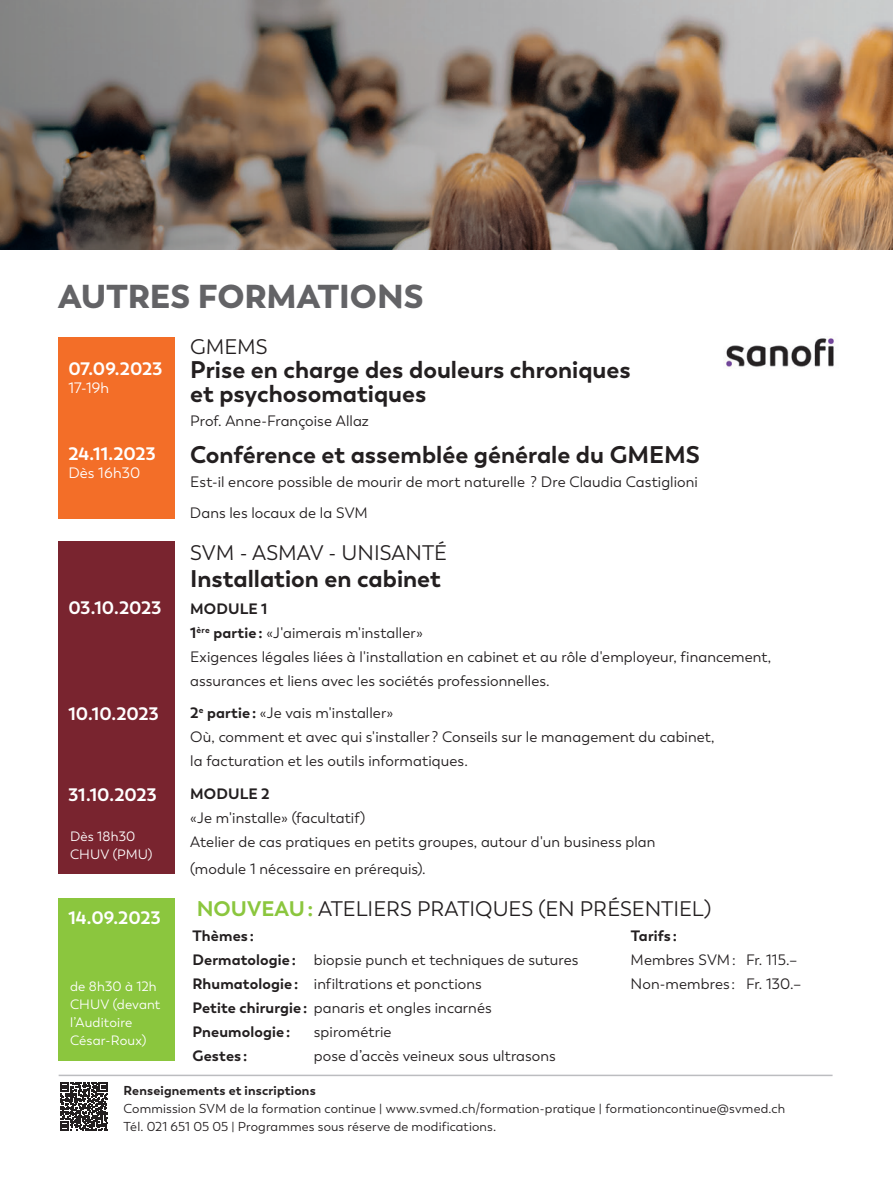
<style>
.page{position:relative;width:893px;height:1191px;background:#fff}
.page>*{position:absolute;margin:0;border:0;box-sizing:border-box;transform-origin:0 0}
.t1{font:900 33px "Trenda";color:#636366}
.t2{font:700 24px/24px "Trenda";color:#231f20}
.t3{font:21px "Trenda";color:#231f20}
.t4{font:700 18px "Trenda";letter-spacing:-.005em;color:#fff}
.t5{font:15px/24px "Trenda";letter-spacing:.005em;color:#231f20}
.t6{font:700 15px "Trenda";letter-spacing:.005em;color:#231f20}
.t7{font:15px "Trenda";letter-spacing:.005em;color:#fff}
.t8{font:13.5px/18px "Trenda";letter-spacing:.01em;color:#fff}
.t9{font:12.9px/18px "Trenda";letter-spacing:.015em;color:#231f20}
.t10{font:700 12.9px "Trenda";letter-spacing:.015em;color:#231f20}
.s1{font-weight:700}
.s2{font-weight:700;color:#8bc63e}
.s3{font-size:13.5px}
</style>
<div class="page">
<img style="left:0;top:0;width:893px;height:250px">
<svg style="left:60px;top:1082px;width:48px;height:48px"></svg>
<hr style="left:59px;top:1074px;width:773px;height:2px;background:#bcbdc0">
<img style="left:726px;top:338px;width:108px;height:29px">
<div style="left:58px;top:541px;width:116px;height:333px;background:#79242f"></div>
<div style="left:58px;top:898px;width:116px;height:163px;background:#8bc63e"></div>
<div style="left:58px;top:337px;width:117px;height:182px;background:#f36e28"></div>
<h1 class="t1" style="left:58px;top:275px;width:367px">AUTRES FORMATIONS</h1>
<p class="t4" style="left:68px;top:358px;width:95px">07.09.2023</p>
<p class="t7" style="left:68px;top:379px;width:42px">17-19h</p>
<p class="t4" style="left:68px;top:443px;width:89px">24.11.2023</p>
<p class="t7" style="left:68px;top:464px;width:73px">Dès 16h30</p>
<p class="t4" style="left:68px;top:596px;width:95px">03.10.2023</p>
<p class="t4" style="left:68px;top:703px;width:92px">10.10.2023</p>
<p class="t4" style="left:68px;top:784px;width:90px">31.10.2023</p>
<p class="t8" style="left:70px;top:827px;width:84px">Dès 18h30<br>CHUV (PMU)</p>
<p class="t4" style="left:68px;top:906px;width:94px">14.09.2023</p>
<p class="t8" style="left:70px;top:977px;width:92px">de 8h30 à 12h<br>CHUV (devant l’Auditoire<br>César-Roux)</p>
<h3 class="t3" style="left:190px;top:334px;width:79px">GMEMS</h3>
<h2 class="t2" style="left:190px;top:358px;width:442px">Prise en charge des douleurs chroniques et psychosomatiques</h2>
<p class="t5" style="left:190px;top:409px;width:180px">Prof. Anne-Françoise Allaz</p>
<h2 class="t2" style="left:190px;top:443px;width:511px">Conférence et assemblée générale du GMEMS</h2>
<p class="t5" style="left:190px;top:470px;width:509px">Est-il encore possible de mourir de mort naturelle ? Dre Claudia Castiglioni</p>
<p class="t5" style="left:190px;top:501px;width:179px">Dans les locaux de la SVM</p>
<h3 class="t3" style="left:190px;top:540px;width:258px">SVM - ASMAV - UNISANTÉ</h3>
<h2 class="t2" style="left:190px;top:566px;width:252px">Installation en cabinet</h2>
<p class="t5" style="left:190px;top:597px;width:582px"><span class="s1">MODULE 1<br>1</span><sup>ère</sup> <span class="s1">partie:</span> «J'aimerais m'installer»<br>Exigences légales liées à l'installation en cabinet et au rôle d'employeur, financement, assurances et liens avec les sociétés professionnelles.</p>
<p class="t5" style="left:190px;top:701px;width:526px"><span class="s1">2</span><sup>e</sup> <span class="s1">partie:</span> «Je vais m'installer»<br>Où, comment et avec qui s'installer ? Conseils sur le management du cabinet, la facturation et les outils informatiques.</p>
<p class="t6" style="left:190px;top:784px;width:81px">MODULE 2</p>
<p class="t5" style="left:190px;top:806px;width:467px">«Je m'installe» (facultatif)<br>Atelier de cas pratiques en petits groupes, autour d'un business plan</p>
<p class="t5" style="left:190px;top:857px;width:237px">(module 1 nécessaire en prérequis).</p>
<h3 class="t3" style="left:197px;top:897px;width:516px"><span class="s2">NOUVEAU:</span> ATELIERS PRATIQUES (EN PRÉSENTIEL)</h3>
<p class="t5" style="left:192px;top:924px;width:388px"><span class="s1">Thèmes :<br>Dermatologie:</span> biopsie punch et techniques de sutures <span class="s1">Rhumatologie:</span> infiltrations et ponctions<br><span class="s1">Petite chirurgie:</span> panaris et ongles incarnés <span class="s1">Pneumologie:</span></p>
<p class="t5" style="left:314px;top:1020px;width:79px">spirométrie</p>
<p class="t6" style="left:192px;top:1046px;width:57px">Gestes :</p>
<p class="t5" style="left:314px;top:1044px;width:243px">pose d’accès veineux sous ultrasons</p>
<p class="t6" style="left:631px;top:926px;width:48px">Tarifs :</p>
<p class="t5" style="left:631px;top:948px;width:172px">Membres SVM: Fr. 115.–<br>Non-membres : Fr. 130.–</p>
<p class="t10" style="left:123px;top:1082px;width:194px">Renseignements et inscriptions</p>
<p class="t9" style="left:123px;top:1100px;width:663px">Commission SVM de la formation continue | www.svmed.ch/formation-pratique | formationcontinue@svmed.ch<br>Tél. 021 651 05 05 | Programmes sous réserve de modifications<span class="s3">.</span></p>
</div>
